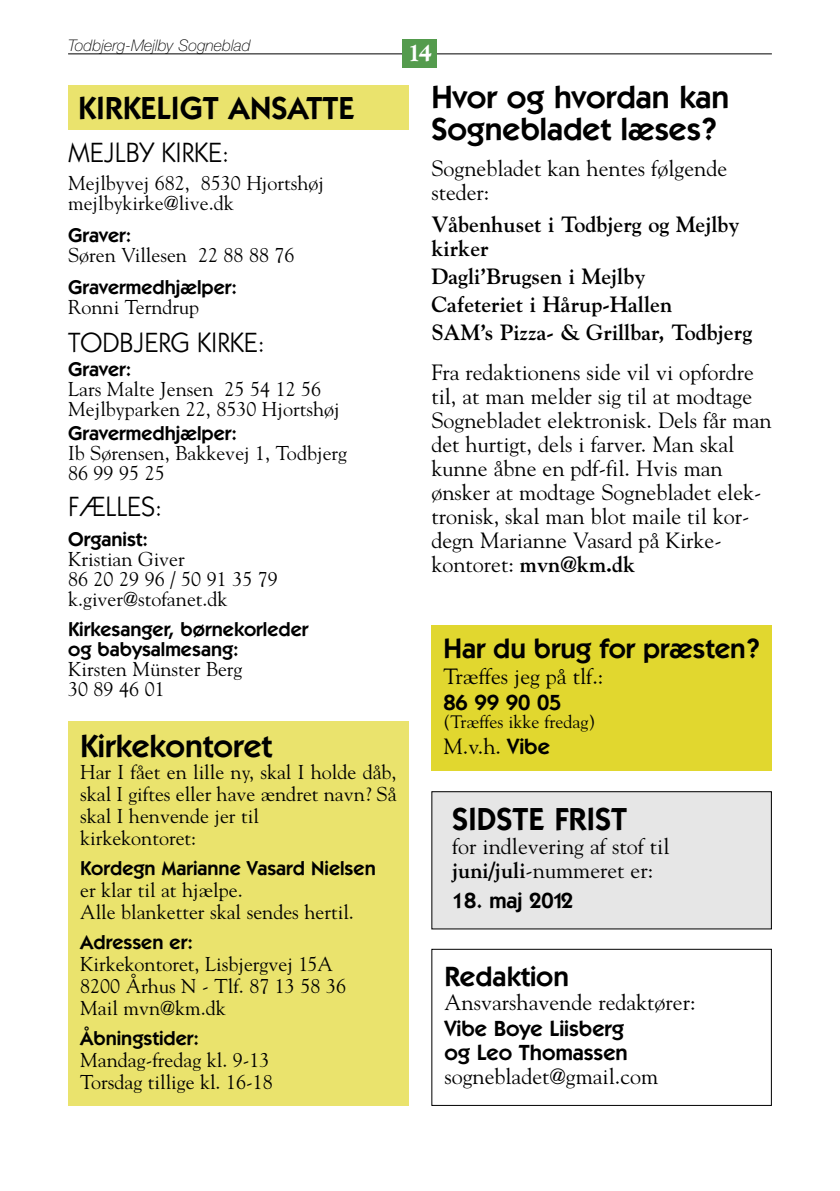
<style>
.page{position:relative;width:840px;height:1191px;background:#fff}
.page>*{position:absolute;margin:0;border:0;box-sizing:border-box;transform-origin:0 0}
.t1{font:600 32px/32px "Itc Kabel";color:#000}
.t2{font:28px "Itc Kabel";color:#000}
.t3{font:600 28px "Itc Kabel";color:#000}
.t4{font:800 24px "Goudy";color:#fff}
.t5{font:22px/24px "Goudy";color:#000}
.t6{font:700 22px/28px "Goudy";color:#000}
.t7{font:600 22px/24px "Itc Kabel";color:#000}
.t8{font:20px/22px "Goudy";color:#000}
.t9{font:600 20px/20px "Itc Kabel";color:#000}
.t10{font:18px "Goudy";color:#000}
.t11{font:italic 100 16px "Helvetica Neue";color:#000}
.s1{font-weight:700}
.s2{font-family:"Itc Kabel";font-weight:600}
</style>
<div class="page">
<hr style="left:68px;top:54px;width:703px;height:1px;background:#000">
<div style="left:403px;top:40px;width:34px;height:28px;background:#549b4d"></div>
<div style="left:68px;top:85px;width:340px;height:45px;background:#eae36d"></div>
<div style="left:431px;top:948px;width:340px;height:158px;border:1px solid #000"></div>
<div style="left:431px;top:625px;width:340px;height:146px;background:#e1d72f"></div>
<div style="left:431px;top:791px;width:340px;height:138px;background:#e6e6e6"></div>
<div style="left:431px;top:791px;width:340px;height:138px;border:1px solid #000"></div>
<div style="left:68px;top:722px;width:340px;height:384px;background:#eae36d"></div>
<p class="t11" style="left:68px;top:40px;width:184px">Todbjerg-Mejlby Sogneblad</p>
<h1 class="t1" style="left:78px;top:94px;width:277px">KIRKELIGT ANSATTE</h1>
<h2 class="t2" style="left:68px;top:142px;width:162px">MEJLBY KIRKE:</h2>
<p class="t8" style="left:68px;top:173px;width:257px;line-height:20px">Mejlbyvej 682, 8530 Hjortshøj mejlbykirke@live.dk</p>
<p class="t9" style="left:68px;top:227px;width:65px">Graver:</p>
<p class="t8" style="left:68px;top:244px;width:228px">Søren Villesen 22 88 88 76</p>
<p class="t9" style="left:68px;top:279px;width:170px">Gravermedhjælper:</p>
<p class="t8" style="left:68px;top:296px;width:133px">Ronni Terndrup</p>
<h2 class="t2" style="left:68px;top:332px;width:198px">TODBJERG KIRKE:</h2>
<p class="t9" style="left:68px;top:361px;width:65px">Graver:</p>
<p class="t8" style="left:68px;top:379px;width:273px;line-height:20px">Lars Malte Jensen 25 54 12 56<br>Mejlbyparken 22, 8530 Hjortshøj</p>
<p class="t9" style="left:68px;top:425px;width:170px">Gravermedhjælper:</p>
<p class="t8" style="left:68px;top:443px;width:280px;line-height:20px">Ib Sørensen, Bakkevej 1, Todbjerg<br>86 99 95 25</p>
<h2 class="t2" style="left:68px;top:496px;width:96px">FÆLLES:</h2>
<p class="t9" style="left:68px;top:531px;width:81px">Organist:</p>
<p class="t8" style="left:68px;top:549px;width:211px;line-height:20px">Kristian Giver<br>86 20 29 96 / 50 91 35 79 k.giver@stofanet.dk</p>
<p class="t9" style="left:68px;top:621px;width:242px">Kirkesanger, børnekorleder og babysalmesang:</p>
<p class="t8" style="left:68px;top:659px;width:176px;line-height:20px">Kirsten Münster Berg<br>30 89 46 01</p>
<h1 class="t1" style="left:80px;top:733px;width:193px">Kirkekontoret</h1>
<p class="t8" style="left:80px;top:761px;width:318px">Har I fået en lille ny, skal I holde dåb, skal I giftes eller have ændret navn? Så skal I henvende jer til<br>kirkekontoret:</p>
<p class="t9" style="left:80px;top:860px;width:297px">Kordegn Marianne Vasard Nielsen</p>
<p class="t8" style="left:80px;top:879px;width:275px">er klar til at hjælpe.<br>Alle blanketter skal sendes hertil.</p>
<p class="t9" style="left:80px;top:934px;width:114px">Adressen er:</p>
<p class="t8" style="left:80px;top:953px;width:267px">Kirkekontoret, Lisbjergvej 15A<br>8200 Århus N - Tlf. 87 13 58 36<br>Mail mvn@km.dk</p>
<p class="t9" style="left:80px;top:1030px;width:120px">Åbningstider:</p>
<p class="t8" style="left:80px;top:1049px;width:194px">Mandag-fredag kl. 9-13<br>Torsdag tillige kl. 16-18</p>
<p class="t4" style="left:408px;top:43px;width:26px">14</p>
<h1 class="t1" style="left:431px;top:84px;width:299px">Hvor og hvordan kan<br>Sognebladet læses?</h1>
<p class="t5" style="left:431px;top:157px;width:297px">Sognebladet kan hentes følgende steder:</p>
<p class="t6" style="left:431px;top:213px;width:309px;line-height:24px">Våbenhuset i Todbjerg og Mejlby kirker</p>
<p class="t6" style="left:431px;top:263px;width:322px">Dagli’Brugsen i Mejlby<br>Cafeteriet i Hårup-Hallen<br>SAM’s Pizza- &amp; Grillbar, Todbjerg</p>
<p class="t5" style="left:431px;top:361px;width:341px">Fra redaktionens side vil vi opfordre til, at man melder sig til at modtage Sognebladet elektronisk. Dels får man det hurtigt, dels i farver. Man skal kunne åbne en pdf-fil. Hvis man ønsker at modtage Sognebladet elek&shy;tronisk, skal man blot maile til kor&shy;degn Marianne Vasard på Kirke&shy;kontoret: <span class="s1">mvn@km.dk</span></p>
<h2 class="t3" style="left:443px;top:638px;width:318px">Har du brug for præsten?</h2>
<p class="t5" style="left:443px;top:664px;width:161px">Træffes jeg på tlf.:</p>
<p class="t7" style="left:443px;top:692px;width:120px">86 99 90 05</p>
<p class="t10" style="left:443px;top:711px;width:153px">(Træffes ikke fredag)</p>
<p class="t5" style="left:443px;top:734px;width:108px">M.v.h. <span class="s2">Vibe</span></p>
<h1 class="t1" style="left:452px;top:806px;width:177px">SIDSTE FRIST</h1>
<p class="t5" style="left:452px;top:834px;width:219px">for indlevering af stof til <span class="s1">juni/juli</span>-nummeret er:</p>
<p class="t7" style="left:452px;top:890px;width:123px">18. maj 2012</p>
<h2 class="t3" style="left:444px;top:967px;width:126px">Redaktion</h2>
<p class="t5" style="left:444px;top:990px;width:252px">Ansvarshavende redaktører:</p>
<p class="t7" style="left:444px;top:1018px;width:185px">Vibe Boye Liisberg og Leo Thomassen</p>
<p class="t5" style="left:444px;top:1064px;width:215px">sognebladet@gmail.com</p>
</div>
